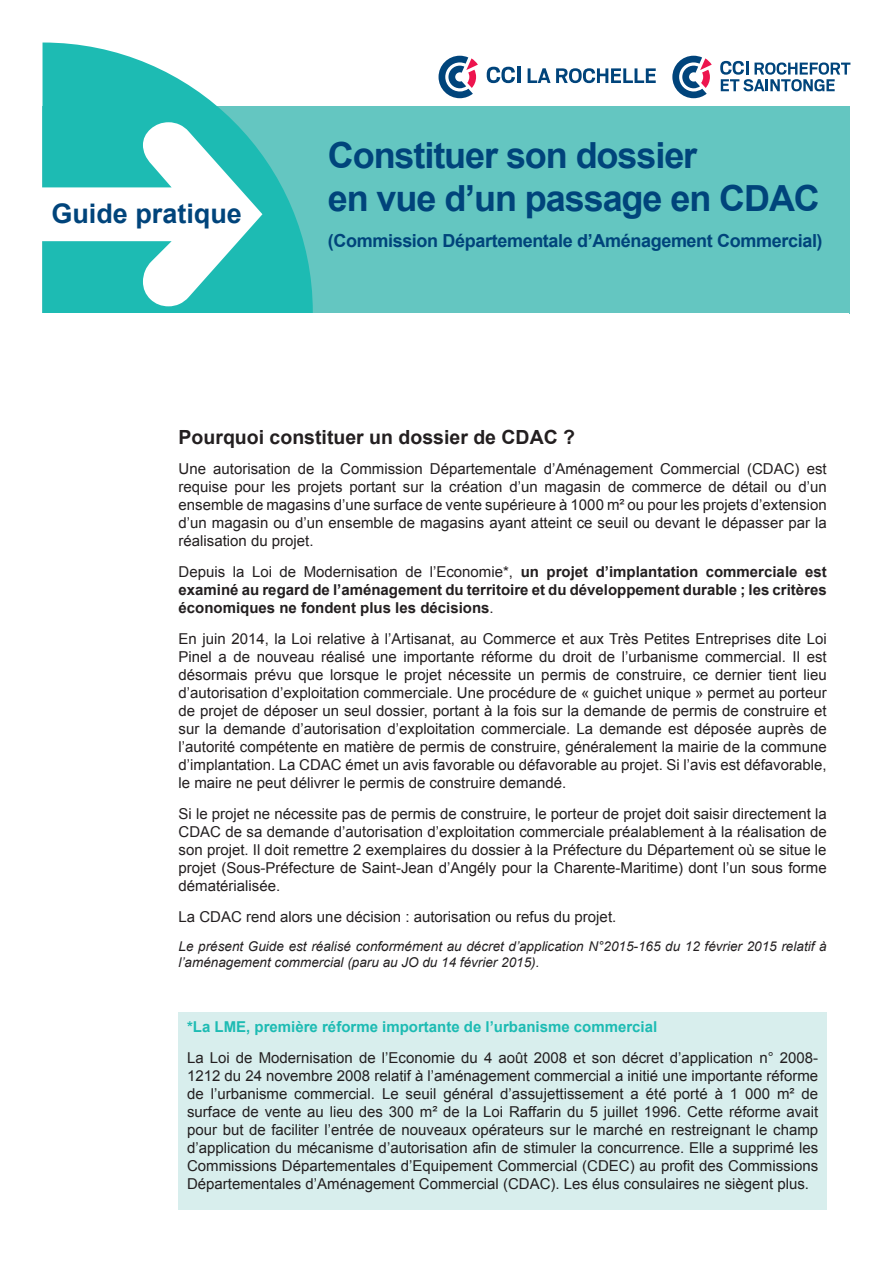
<style>
.page{position:relative;width:893px;height:1263px;background:#fff}
.page>*{position:absolute;margin:0;border:0;box-sizing:border-box;transform-origin:0 0}
.t1{font:700 36px/43.2px "Arial";letter-spacing:-.03em;color:#00447b}
.t2{font:700 27px "Arial";color:#00447b}
.t3{font:700 19.5px "Arial";color:#231f20}
.t4{font:700 18px "Arial";letter-spacing:-.02em;color:#00447b}
.t5{font:15px/18px "Arial";color:#231f20;text-align:justify}
.t6{font:700 15px/18px "Arial";color:#231f20;text-align:justify}
.t7{font:700 15px "Arial";color:#1dbbb3}
.t8{font:italic 13.5px/16.2px "Arial";color:#231f20}
.s1{font-weight:400}
</style>
<div class="page">
<div style="left:43px;top:107px;width:807px;height:207px;background:#64c6c1"></div>
<svg style="left:43px;top:43px;width:270px;height:270px;fill:#1dbbb3"></svg>
<div style="left:42px;top:313px;width:807px;height:23px;background:#fff"></div>
<svg style="left:42px;top:122px;width:220px;height:184px;background:#87dad6"></svg>
<svg style="left:720px;top:61px;width:130px;height:30px"></svg>
<svg style="left:672px;top:56px;width:40px;height:42px"></svg>
<svg style="left:487px;top:67px;width:28px;height:16px"></svg>
<hr style="left:517px;top:67px;width:3px;height:16px;background:#00447b">
<svg style="left:528px;top:68px;width:128px;height:15px"></svg>
<svg style="left:439px;top:56px;width:39px;height:42px"></svg>
<div style="left:179px;top:1013px;width:648px;height:197px;background:#d8eeed"></div>
<h2 class="t2" style="left:51px;top:195px;width:192px">Guide pratique</h2>
<h1 class="t1" style="left:328px;top:135px;width:494px">Constituer son dossier<br>en vue d’un passage en CDAC</h1>
<p class="t4" style="left:328px;top:229px;width:496px">(Commission Départementale d’Aménagement Commercial)</p>
<h3 class="t3" style="left:179px;top:424px;width:398px">Pourquoi constituer un dossier de CDAC ?</h3>
<p class="t5" style="left:179px;top:460px;width:650px">Une autorisation de la Commission Départementale d’Aménagement Commercial (CDAC) est requise pour les projets portant sur la création d’un magasin de commerce de détail ou d’un ensemble de magasins d’une surface de vente supérieure à 1000 m² ou pour les projets d’extension d’un magasin ou d’un ensemble de magasins ayant atteint ce seuil ou devant le dépasser par la réalisation du projet.</p>
<p class="t6" style="left:179px;top:563px;width:650px"><span class="s1">Depuis la Loi de Modernisation de l’Economie*,</span> un projet d’implantation commerciale est examiné au regard de l’aménagement du territoire et du développement durable ; les critères économiques ne fondent plus les décisions<span class="s1">.</span></p>
<p class="t5" style="left:179px;top:630px;width:650px">En juin 2014, la Loi relative à l’Artisanat, au Commerce et aux Très Petites Entreprises dite Loi Pinel a de nouveau réalisé une importante réforme du droit de l’urbanisme commercial. Il est désormais prévu que lorsque le projet nécessite un permis de construire, ce dernier tient lieu d’autorisation d’exploitation commerciale. Une procédure de « guichet unique » permet au porteur de projet de déposer un seul dossier, portant à la fois sur la demande de permis de construire et sur la demande d’autorisation d’exploitation commerciale. La demande est déposée auprès de l’autorité compétente en matière de permis de construire, généralement la mairie de la commune d’implantation. La CDAC émet un avis favorable ou défavorable au projet. Si l’avis est défavorable, le maire ne peut délivrer le permis de construire demandé.</p>
<p class="t5" style="left:179px;top:805px;width:650px">Si le projet ne nécessite pas de permis de construire, le porteur de projet doit saisir directement la CDAC de sa demande d’autorisation d’exploitation commerciale préalablement à la réalisation de son projet. Il doit remettre 2 exemplaires du dossier à la Préfecture du Département où se situe le projet (Sous-Préfecture de Saint-Jean d’Angély pour la Charente-Maritime) dont l’un sous forme dématérialisée.</p>
<p class="t5" style="left:179px;top:907px;width:439px">La CDAC rend alors une décision : autorisation ou refus du projet.</p>
<p class="t8" style="left:179px;top:938px;width:650px">Le présent Guide est réalisé conformément au décret d’application N°2015-165 du 12 février 2015 relatif à l’aménagement commercial (paru au JO du 14 février 2015).</p>
<p class="t7" style="left:187px;top:1017px;width:472px">*La LME, première réforme importante de l’urbanisme commercial</p>
<p class="t5" style="left:187px;top:1049px;width:633px">La Loi de Modernisation de l’Economie du 4 août 2008 et son décret d’application n° 2008- 1212 du 24 novembre 2008 relatif à l’aménagement commercial a initié une importante réforme de l’urbanisme commercial. Le seuil général d’assujettissement a été porté à 1 000 m² de surface de vente au lieu des 300 m² de la Loi Raffarin du 5 juillet 1996. Cette réforme avait pour but de faciliter l’entrée de nouveaux opérateurs sur le marché en restreignant le champ d’application du mécanisme d’autorisation afin de stimuler la concurrence. Elle a supprimé les Commissions Départementales d’Equipement Commercial (CDEC) au profit des Commissions Départementales d’Aménagement Commercial (CDAC). Les élus consulaires ne siègent plus.</p>
</div>
